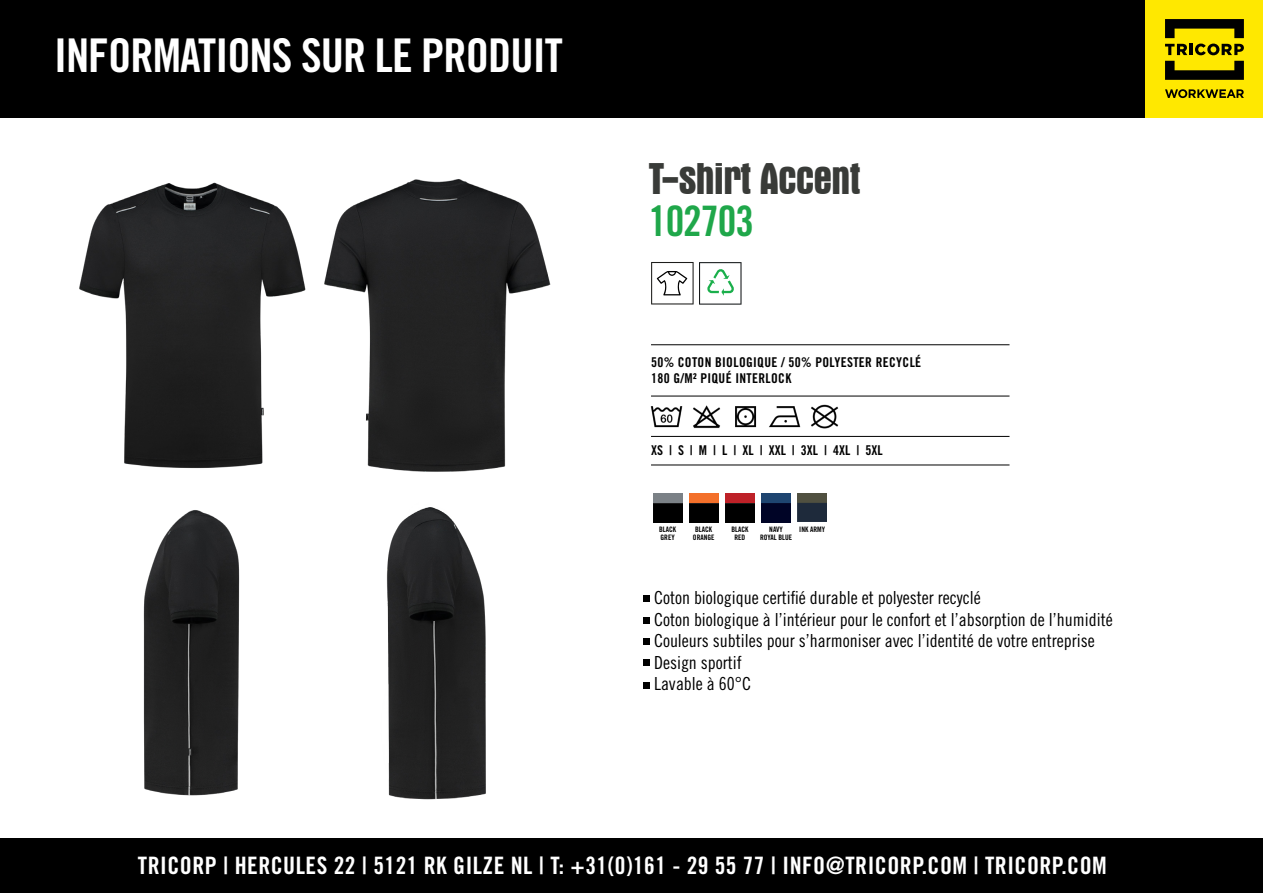
<style>
.page{position:relative;width:1263px;height:893px;background:#fff}
.page>*{position:absolute;margin:0;border:0;box-sizing:border-box;transform-origin:0 0}
.t1{font:46.5px "Trade Gothic LT Std Bd Cn 20";letter-spacing:-.02em;color:#fff}
.t2{font:700 condensed 45px "Aurora BT";letter-spacing:-.025em;color:#393b38}
.t3{font:42px "Trade Gothic LT Std Bd Cn 20";letter-spacing:-.03em;color:#1fa74a}
.t4{font:24px "Trade Gothic LT Std Bd Cn 20";letter-spacing:.02em;color:#fff}
.t5{font:18px/21.6px "Trade Gothic LT Std Cn 18";color:#000}
.t6{font:13.5px/16.5px "Trade Gothic LT Std Bd Cn 20";letter-spacing:.025em;color:#000}
.t7{font:13.5px "Trade Gothic LT Std Bd Cn 20";color:#000}
.t8{font:7.5px/7.5px "Trade Gothic LT Std Bd Cn 20";color:#000;text-align:center}
</style>
<div class="page">
<div style="left:0;top:0;width:1263px;height:117px;background:#000"></div>
<div style="left:1146px;top:0;width:117px;height:117px;background:#ffe800"></div>
<svg style="left:1165px;top:44px;width:79px;height:11px"></svg>
<svg style="left:1165px;top:19px;width:79px;height:19px"></svg>
<svg style="left:1165px;top:61px;width:79px;height:19px"></svg>
<svg style="left:1165px;top:89px;width:79px;height:9px"></svg>
<div style="left:0;top:839px;width:1263px;height:54px;background:#000"></div>
<img style="left:79px;top:182px;width:207px;height:287px">
<img style="left:286px;top:179px;width:265px;height:293px">
<hr style="left:651px;top:344px;width:358px;height:1px;background:#000">
<hr style="left:651px;top:396px;width:358px;height:1px;background:#000">
<hr style="left:651px;top:436px;width:358px;height:1px;background:#000">
<hr style="left:651px;top:465px;width:358px;height:1px;background:#000">
<img style="left:650px;top:406px;width:33px;height:22px">
<img style="left:693px;top:405px;width:28px;height:24px">
<img style="left:735px;top:406px;width:22px;height:22px">
<img style="left:769px;top:406px;width:32px;height:22px">
<img style="left:811px;top:404px;width:28px;height:25px">
<img style="left:653px;top:493px;width:29px;height:29px">
<img style="left:689px;top:493px;width:29px;height:29px">
<img style="left:725px;top:493px;width:29px;height:29px">
<img style="left:761px;top:493px;width:29px;height:29px">
<img style="left:798px;top:493px;width:29px;height:29px">
<svg style="left:651px;top:262px;width:90px;height:43px"></svg>
<img style="left:143px;top:510px;width:97px;height:286px">
<img style="left:386px;top:507px;width:100px;height:293px">
<svg style="left:643px;top:595px;width:6px;height:6px"></svg>
<svg style="left:643px;top:617px;width:6px;height:6px"></svg>
<svg style="left:643px;top:638px;width:6px;height:6px"></svg>
<svg style="left:643px;top:659px;width:6px;height:6px"></svg>
<svg style="left:643px;top:682px;width:6px;height:6px"></svg>
<h1 class="t1" style="left:54px;top:27px;width:510px">INFORMATIONS SUR LE PRODUIT</h1>
<h2 class="t2" style="left:648px;top:153px;width:214px">T-shirt Accent</h2>
<h3 class="t3" style="left:648px;top:195px;width:107px">102703</h3>
<p class="t6" style="left:651px;top:354px;width:272px">50% COTON BIOLOGIQUE / 50% POLYESTER RECYCLÉ<br>180 G/M² PIQUÉ INTERLOCK</p>
<p class="t7" style="left:651px;top:442px;width:233px">XS | S | M | L | XL | XXL | 3XL | 4XL | 5XL</p>
<p class="t8" style="left:659px;top:526px;width:19px;text-align:left">BLACK<br>GREY</p>
<p class="t8" style="left:693px;top:526px;width:23px">BLACK<br>ORANGE</p>
<p class="t8" style="left:731px;top:526px;width:19px">BLACK<br>RED</p>
<p class="t8" style="left:760px;top:526px;width:34px">NAVY<br>ROYAL BLUE</p>
<p class="t8" style="left:799px;top:526px;width:27px">INK ARMY</p>
<p class="t5" style="left:654px;top:587px;width:460px">Coton biologique certifié durable et polyester recyclé<br>Coton biologique à l’intérieur pour le confort et l’absorption de l’humidité Couleurs subtiles pour s’harmoniser avec l’identité de votre entreprise Design sportif<br>Lavable à 60°C</p>
<h3 class="t4" style="left:138px;top:850px;width:970px">TRICORP | HERCULES 22 | 5121 RK GILZE NL | T: +31(0)161 - 29 55 77 | INFO@TRICORP.COM | TRICORP.COM</h3>
</div>
